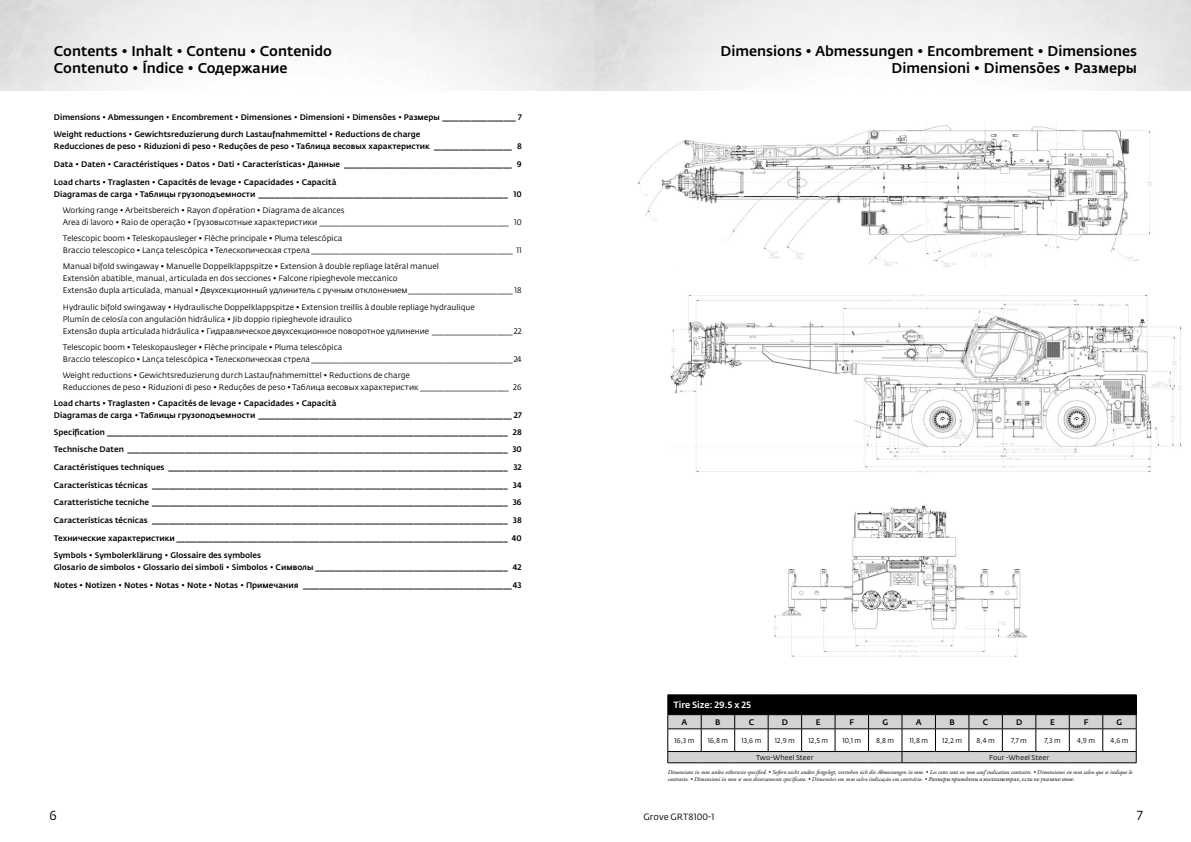
<style>
.page{position:relative;width:1191px;height:842px;background:#fff}
.page>*{position:absolute;margin:0;border:0;box-sizing:border-box;transform-origin:0 0}
.t1{font:500 14px/16.8px "Fedra Sans Pro";color:#000}
.t2{font:13px "Fedra Sans Pro";color:#000}
.t3{font:500 9px "Fedra Sans Pro";letter-spacing:-.01em;color:#fff}
.t4{font:9px "Fedra Sans Pro";letter-spacing:.01em;color:#000}
.t5{font:500 8px/12px "Fedra Sans Pro";color:#000}
.t6{font:8px/12px "Fedra Sans Pro";color:#000}
.t7{font:7px "Fedra Sans Pro";letter-spacing:.015em;color:#000}
.t8{font:italic 6px/7px "Adobe Garamond Pro";color:#000}
.s1{font-family:"Minion Pro"}
</style>
<div class="page">
<hr style="left:667px;top:694px;width:34px;height:1px;background:#000">
<hr style="left:701px;top:694px;width:33px;height:1px;background:#000">
<hr style="left:734px;top:694px;width:34px;height:1px;background:#000">
<hr style="left:768px;top:694px;width:33px;height:1px;background:#000">
<hr style="left:801px;top:694px;width:34px;height:1px;background:#000">
<hr style="left:835px;top:694px;width:33px;height:1px;background:#000">
<hr style="left:868px;top:694px;width:34px;height:1px;background:#000">
<hr style="left:902px;top:694px;width:33px;height:1px;background:#000">
<hr style="left:935px;top:694px;width:34px;height:1px;background:#000">
<hr style="left:969px;top:694px;width:33px;height:1px;background:#000">
<hr style="left:1002px;top:694px;width:33px;height:1px;background:#000">
<hr style="left:1035px;top:694px;width:34px;height:1px;background:#000">
<hr style="left:1069px;top:694px;width:33px;height:1px;background:#000">
<hr style="left:1102px;top:694px;width:34px;height:1px;background:#000">
<svg style="left:667px;top:695px;width:470px;height:68px"></svg>
<hr style="left:667px;top:762px;width:34px;height:1px;background:#000">
<hr style="left:701px;top:762px;width:33px;height:1px;background:#000">
<hr style="left:734px;top:762px;width:34px;height:1px;background:#000">
<hr style="left:768px;top:762px;width:33px;height:1px;background:#000">
<hr style="left:801px;top:762px;width:34px;height:1px;background:#000">
<hr style="left:835px;top:762px;width:33px;height:1px;background:#000">
<hr style="left:868px;top:762px;width:34px;height:1px;background:#000">
<hr style="left:902px;top:762px;width:33px;height:1px;background:#000">
<hr style="left:935px;top:762px;width:34px;height:1px;background:#000">
<hr style="left:969px;top:762px;width:33px;height:1px;background:#000">
<hr style="left:1002px;top:762px;width:33px;height:1px;background:#000">
<hr style="left:1035px;top:762px;width:34px;height:1px;background:#000">
<hr style="left:1069px;top:762px;width:33px;height:1px;background:#000">
<hr style="left:1102px;top:762px;width:34px;height:1px;background:#000">
<img style="left:638px;top:125px;width:514px;height:142px">
<img style="left:670px;top:295px;width:511px;height:178px">
<img style="left:773px;top:505px;width:254px;height:152px">
<h1 class="t1" style="left:54px;top:43px;width:280px">Contents • Inhalt • Contenu • Contenido<br>Contenuto • Índice • Содержание</h1>
<h1 class="t1" style="left:720px;top:43px;width:418px;text-align:right">Dimensions • Abmessungen • Encombrement • Dimensiones<br>Dimensioni • Dimensões • Размеры</h1>
<p class="t5" style="left:54px;top:111px;width:469px">Dimensions • Abmessungen • Encombrement • Dimensiones • Dimensioni • Dimensões • Размеры __________________ 7</p>
<p class="t5" style="left:54px;top:128px;width:469px">Weight reductions • Gewichtsreduzierung durch Lastaufnahmemittel • Reductions de charge<br>Reducciones de peso • Riduzioni di peso • Reduções de peso • Таблица весовых характеристик ___________________ 8</p>
<p class="t5" style="left:54px;top:158px;width:469px">Data • Daten • Caractéristiques • Datos • Dati • Características• Данные _________________________________________ 9</p>
<p class="t5" style="left:54px;top:176px;width:469px">Load charts • Traglasten • Capacités de levage • Capacidades • Capacità<br>Diagramas de carga • Таблицы грузоподъемности _____________________________________________________________ 10</p>
<p class="t6" style="left:63px;top:204px;width:460px">Working range • Arbeitsbereich • Rayon d’opération • Diagrama de alcances<br>Area di lavoro • Raio de operação • Грузовысотные характеристики _______________________________________________ 10</p>
<p class="t6" style="left:63px;top:232px;width:460px">Telescopic boom • Teleskopausleger • Flèche principale • Pluma telescópica<br>Braccio telescopico • Lança telescópica • Телескопическая стрела __________________________________________________ 11</p>
<p class="t6" style="left:63px;top:261px;width:460px">Manual bifold swingaway • Manuelle Doppelklappspitze • Extension à double repliage latéral manuel<br>Extensión abatible, manual, articulada en dos secciones • Falcone ripieghevole meccanico<br>Extensão dupla articulada, manual • Двухсекционный удлинитель с ручным отклонением__________________________ 18</p>
<p class="t6" style="left:63px;top:301px;width:460px">Hydraulic bifold swingaway • Hydraulische Doppelklappspitze • Extension treillis à double repliage hydraulique<br>Plumín de celosía con angulación hidráulica • Jib doppio ripieghevole idraulico<br>Extensão dupla articulada hidráulica • Гидравлическое двухсекционное поворотное удлинение ____________________ 22</p>
<p class="t6" style="left:63px;top:341px;width:460px">Telescopic boom • Teleskopausleger • Flèche principale • Pluma telescópica<br>Braccio telescopico • Lança telescópica • Телескопическая стрела __________________________________________________24</p>
<p class="t6" style="left:63px;top:369px;width:460px">Weight reductions • Gewichtsreduzierung durch Lastaufnahmemittel • Reductions de charge<br>Reducciones de peso • Riduzioni di peso • Reduções de peso • Таблица весовых характеристик ______________________ 26</p>
<p class="t5" style="left:54px;top:398px;width:469px">Load charts • Traglasten • Capacités de levage • Capacidades • Capacità<br>Diagramas de carga • Таблицы грузоподъемности ______________________________________________________________ 27</p>
<p class="t5" style="left:54px;top:426px;width:469px">Specification __________________________________________________________________________________________________ 28</p>
<p class="t5" style="left:54px;top:444px;width:469px">Technische Daten _____________________________________________________________________________________________ 30</p>
<p class="t5" style="left:54px;top:461px;width:469px">Caractéristiques techniques ___________________________________________________________________________________ 32</p>
<p class="t5" style="left:54px;top:479px;width:469px">Características técnicas _______________________________________________________________________________________ 34</p>
<p class="t5" style="left:54px;top:497px;width:469px">Caratteristiche tecniche _______________________________________________________________________________________ 36</p>
<p class="t5" style="left:54px;top:514px;width:469px">Características técnicas _______________________________________________________________________________________ 38</p>
<p class="t5" style="left:54px;top:532px;width:469px">Технические характеристики _________________________________________________________________________________ 40</p>
<p class="t5" style="left:54px;top:550px;width:469px">Symbols • Symbolerklärung • Glossaire des symboles<br>Glosario de simbolos • Glossario dei simboli • Simbolos • Символы _______________________________________________ 42</p>
<p class="t5" style="left:54px;top:579px;width:469px">Notes • Notizen • Notes • Notas • Note • Notas • Примечания ___________________________________________________43</p>
<p class="t3" style="left:673px;top:699px;width:79px">Tire Size: 29.5 x 25</p>
<p class="t5" style="left:681px;top:716px;width:7px">A</p>
<p class="t5" style="left:715px;top:716px;width:7px">B</p>
<p class="t5" style="left:748px;top:716px;width:7px">C</p>
<p class="t5" style="left:782px;top:716px;width:8px">D</p>
<p class="t5" style="left:816px;top:716px;width:6px">E</p>
<p class="t5" style="left:849px;top:716px;width:6px">F</p>
<p class="t5" style="left:882px;top:716px;width:7px">G</p>
<p class="t5" style="left:916px;top:716px;width:7px">A</p>
<p class="t5" style="left:949px;top:716px;width:7px">B</p>
<p class="t5" style="left:983px;top:716px;width:7px">C</p>
<p class="t5" style="left:1016px;top:716px;width:8px">D</p>
<p class="t5" style="left:1050px;top:716px;width:6px">E</p>
<p class="t5" style="left:1083px;top:716px;width:6px">F</p>
<p class="t5" style="left:1116px;top:716px;width:7px">G</p>
<p class="t7" style="left:674px;top:736px;width:22px">16,3 m</p>
<p class="t7" style="left:708px;top:736px;width:22px">16,8 m</p>
<p class="t7" style="left:741px;top:736px;width:21px">13,6 m</p>
<p class="t7" style="left:775px;top:736px;width:22px">12,9 m</p>
<p class="t7" style="left:808px;top:736px;width:21px">12,5 m</p>
<p class="t7" style="left:842px;top:736px;width:20px">10,1 m</p>
<p class="t7" style="left:876px;top:736px;width:20px">8,8 m</p>
<p class="t7" style="left:909px;top:736px;width:20px">11,8 m</p>
<p class="t7" style="left:942px;top:736px;width:21px">12,2 m</p>
<p class="t7" style="left:976px;top:736px;width:20px">8,4 m</p>
<p class="t7" style="left:1011px;top:736px;width:17px">7,7 m</p>
<p class="t7" style="left:1044px;top:736px;width:18px">7,3 m</p>
<p class="t7" style="left:1077px;top:736px;width:19px">4,9 m</p>
<p class="t7" style="left:1110px;top:736px;width:19px">4,6 m</p>
<p class="t7" style="left:756px;top:753px;width:59px">Two-Wheel Steer</p>
<p class="t7" style="left:989px;top:753px;width:61px">Four -Wheel Steer</p>
<p class="t8" style="left:667px;top:769px;width:466px">Dimensions in mm unless otherwise specified. • Sofern nicht anders festgelegt, verstehen sich die Abmessungen in mm. • Les cotes sont en mm sauf indication contraire. • Dimensiones en mm salvo que se indique lo contrario. • Dimensioni in mm se non diversamente specificato. • Dimensões em mm salvo indicação em contrário. • <span class="s1">Размеры приведены в миллиметрах, если не указано иное.</span></p>
<h2 class="t2" style="left:49px;top:807px;width:9px">6</h2>
<p class="t4" style="left:643px;top:811px;width:72px">Grove GRT8100-1</p>
<h2 class="t2" style="left:1137px;top:807px;width:7px">7</h2>
</div>
